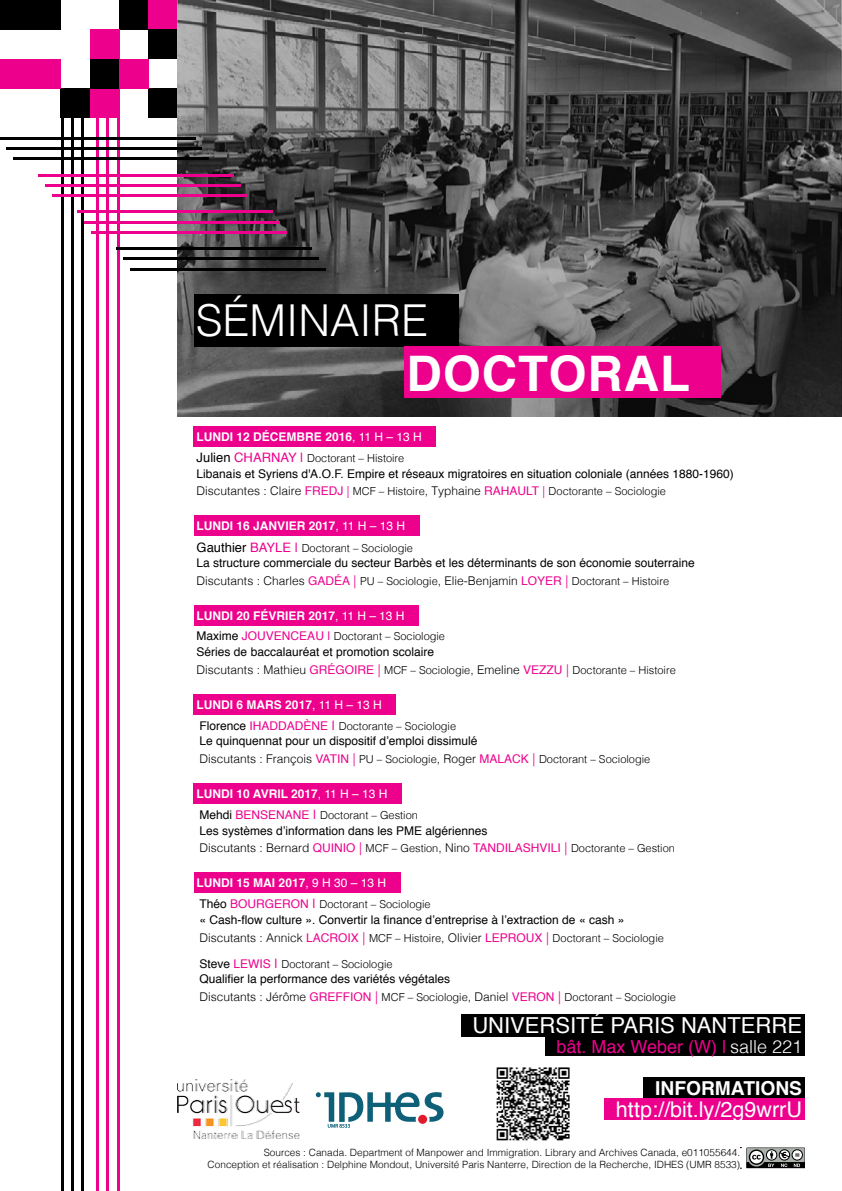
<style>
.page{position:relative;width:842px;height:1191px;background:#fff}
.page>*{position:absolute;margin:0;border:0;box-sizing:border-box;transform-origin:0 0}
.t1{font:700 49px "Helvetica";letter-spacing:.02em;color:#fff}
.t2{font:300 44px "Helvetica";color:#fff}
.t3{font:22px "Helvetica";color:#fff}
.t4{font:21.6px "Helvetica";color:#fff}
.t5{font:700 19.2px "Helvetica";color:#fff}
.t6{font:18px "Helvetica";color:#ec008c}
.t7{font:12px/17.7px "Helvetica";color:#000}
.t8{font:700 12px "Helvetica";color:#fff}
.t9{font:300 11px "Helvetica";color:#000}
.t10{font:300 10px/12px "Helvetica";color:#000;text-align:right}
.s1{font-weight:400}
.s2{font-weight:400;font-size:13px}
.s3{font-weight:400;font-size:13px;color:#ec008c}
.s4{font-size:12px}
.s5{font-weight:400;font-size:12px;color:#ec008c}
.s6{font-size:12px;color:#ec008c}
.s7{font-weight:300}
.s8{color:#ec008c}
.s9{font-weight:300;font-size:13px;color:#ec008c}
.s10{font-weight:300;font-size:11px}
.s11{font-weight:400;font-size:12px}
.s12{font-size:13px;color:#ec008c}
.s13{font-weight:300;color:#fff}
</style>
<div class="page">
<hr style="left:61px;top:118px;width:2px;height:223px;background:#000">
<div style="left:119px;top:0;width:29px;height:29px;background:#000"></div>
<div style="left:148px;top:0;width:30px;height:29px;background:#ec008c"></div>
<div style="left:148px;top:29px;width:30px;height:30px;background:#000"></div>
<div style="left:90px;top:29px;width:29px;height:30px;background:#ec008c"></div>
<div style="left:61px;top:88px;width:29px;height:30px;background:#000"></div>
<div style="left:90px;top:88px;width:30px;height:30px;background:#ec008c"></div>
<div style="left:90px;top:59px;width:30px;height:29px;background:#000"></div>
<div style="left:32px;top:59px;width:29px;height:29px;background:#ec008c"></div>
<div style="left:0;top:59px;width:32px;height:29px;background:#ec008c"></div>
<hr style="left:71px;top:116px;width:3px;height:224px;background:#000">
<hr style="left:81px;top:116px;width:3px;height:224px;background:#000">
<hr style="left:117px;top:118px;width:3px;height:223px;background:#ec008c">
<hr style="left:107px;top:116px;width:2px;height:224px;background:#ec008c">
<hr style="left:96px;top:116px;width:3px;height:224px;background:#ec008c">
<div style="left:31px;top:0;width:30px;height:29px;background:#000"></div>
<div style="left:0;top:0;width:31px;height:29px;background:#000"></div>
<div style="left:148px;top:88px;width:30px;height:30px;background:#000"></div>
<div style="left:120px;top:59px;width:29px;height:29px;background:#ec008c"></div>
<hr style="left:61px;top:339px;width:2px;height:852px;background:#000">
<hr style="left:71px;top:338px;width:3px;height:853px;background:#000">
<hr style="left:81px;top:338px;width:3px;height:853px;background:#000">
<hr style="left:117px;top:338px;width:3px;height:853px;background:#ec008c">
<hr style="left:107px;top:338px;width:2px;height:853px;background:#ec008c">
<hr style="left:96px;top:338px;width:3px;height:853px;background:#ec008c">
<img style="left:178px;top:0;width:664px;height:417px">
<img style="left:178px;top:1079px;width:122px;height:60px">
<svg style="left:316px;top:1092px;width:127px;height:35px"></svg>
<svg style="left:740px;top:1147px;width:65px;height:22px"></svg>
<div style="left:461px;top:1014px;width:344px;height:22px;background:#000"></div>
<div style="left:545px;top:1036px;width:260px;height:19px;background:#000"></div>
<div style="left:194px;top:294px;width:265px;height:53px;background:#000"></div>
<div style="left:405px;top:347px;width:316px;height:51px;background:#ec008c"></div>
<div style="left:194px;top:426px;width:242px;height:21px;background:#ec008c"></div>
<div style="left:194px;top:605px;width:225px;height:20px;background:#ec008c"></div>
<div style="left:194px;top:516px;width:225px;height:20px;background:#ec008c"></div>
<div style="left:194px;top:694px;width:202px;height:20px;background:#ec008c"></div>
<div style="left:194px;top:783px;width:208px;height:20px;background:#ec008c"></div>
<div style="left:194px;top:872px;width:206px;height:21px;background:#ec008c"></div>
<div style="left:605px;top:1097px;width:200px;height:22px;background:#ec008c"></div>
<div style="left:644px;top:1077px;width:161px;height:20px;background:#000"></div>
<img style="left:496px;top:1067px;width:74px;height:74px">
<hr style="left:13px;top:157px;width:196px;height:3px;background:#000">
<hr style="left:7px;top:147px;width:195px;height:3px;background:#000">
<hr style="left:0;top:137px;width:195px;height:3px;background:#000">
<hr style="left:117px;top:247px;width:195px;height:3px;background:#000">
<hr style="left:123px;top:257px;width:195px;height:3px;background:#000">
<hr style="left:130px;top:268px;width:195px;height:2px;background:#000">
<hr style="left:78px;top:210px;width:195px;height:3px;background:#ec008c">
<hr style="left:84px;top:221px;width:195px;height:3px;background:#ec008c">
<hr style="left:91px;top:231px;width:195px;height:3px;background:#ec008c">
<hr style="left:52px;top:194px;width:195px;height:3px;background:#ec008c">
<hr style="left:46px;top:184px;width:195px;height:3px;background:#ec008c">
<hr style="left:39px;top:174px;width:195px;height:3px;background:#ec008c">
<h2 class="t2" style="left:196px;top:283px;width:234px">SÉMINAIRE</h2>
<h1 class="t1" style="left:406px;top:334px;width:285px">DOCTORAL</h1>
<p class="t8" style="left:197px;top:427px;width:227px">LUNDI 12 DÉCEMBRE 2016<span class="s1">, 11 H – 13 H</span></p>
<p class="t9" style="left:197px;top:449px;width:209px"><span class="s2">Julien</span> <span class="s3">CHARNAY |</span> Doctorant – Histoire</p>
<p class="t7" style="left:197px;top:465px;width:539px">Libanais et Syriens d'A.O.F. Empire et réseaux migratoires en situation coloniale (années 1880-1960)</p>
<p class="t9" style="left:197px;top:482px;width:471px"><span class="s4">Discutantes : Claire</span> <span class="s5">FREDJ</span> <span class="s6">|</span> MCF – Histoire<span class="s4">, Typhaine</span> <span class="s5">RAHAULT</span> <span class="s6">|</span> Doctorante – Sociologie</p>
<p class="t8" style="left:197px;top:516px;width:210px">LUNDI 16 JANVIER 2017<span class="s1">, 11 H – 13 H</span></p>
<p class="t9" style="left:197px;top:538px;width:218px"><span class="s2">Gauthier</span> <span class="s3">BAYLE |</span> Doctorant – Sociologie</p>
<p class="t7" style="left:197px;top:554px;width:500px">La structure commerciale du secteur Barbès et les déterminants de son économie souterraine<br><span class="s7">Discutants : Charles</span> <span class="s8">GADÉA</span> <span class="s9">|</span> <span class="s10">PU – Sociologie</span><span class="s7">, Elie-Benjamin</span> <span class="s8">LOYER</span> <span class="s9">|</span> <span class="s10">Doctorant – Histoire</span></p>
<p class="t8" style="left:197px;top:606px;width:209px">LUNDI 20 FÉVRIER 2017<span class="s1">, 11 H – 13 H</span></p>
<p class="t9" style="left:197px;top:627px;width:250px"><span class="s11">Maxime</span> <span class="s5">JOUVENCEAU |</span> Doctorant – Sociologie</p>
<p class="t7" style="left:197px;top:643px;width:239px">Séries de baccalauréat et promotion scolaire</p>
<p class="t9" style="left:197px;top:660px;width:481px"><span class="s4">Discutants : Mathieu</span> <span class="s5">GRÉGOIRE</span> <span class="s12">|</span> MCF – Sociologie<span class="s4">, Emeline</span> <span class="s5">VEZZU</span> <span class="s12">|</span> Doctorante – Histoire</p>
<p class="t8" style="left:197px;top:694px;width:187px">LUNDI 6 MARS 2017<span class="s1">, 11 H – 13 H</span></p>
<p class="t9" style="left:199px;top:716px;width:258px"><span class="s11">Florence</span> <span class="s5">IHADDADÈNE</span> <span class="s3">|</span> Doctorante – Sociologie</p>
<p class="t7" style="left:199px;top:732px;width:280px">Le quinquennat pour un dispositif d’emploi dissimulé</p>
<p class="t9" style="left:199px;top:749px;width:452px"><span class="s4">Discutants : François</span> <span class="s5">VATIN</span> <span class="s12">|</span> PU – Sociologie<span class="s4">, Roger</span> <span class="s5">MALACK</span> <span class="s12">|</span> Doctorant – Sociologie</p>
<p class="t8" style="left:197px;top:784px;width:192px">LUNDI 10 AVRIL 2017<span class="s1">, 11 H – 13 H</span></p>
<p class="t9" style="left:199px;top:805px;width:220px"><span class="s11">Mehdi</span> <span class="s5">BENSENANE</span> <span class="s3">|</span> Doctorant – Gestion</p>
<p class="t7" style="left:199px;top:822px;width:290px">Les systèmes d’information dans les PME algériennes</p>
<p class="t9" style="left:199px;top:839px;width:477px"><span class="s4">Discutants : Bernard</span> <span class="s5">QUINIO</span> <span class="s12">|</span> MCF – Gestion<span class="s4">, Nino</span> <span class="s5">TANDILASHVILI</span> <span class="s12">|</span> Doctorante – Gestion</p>
<p class="t8" style="left:197px;top:873px;width:191px">LUNDI 15 MAI 2017<span class="s1">, 9 H 30 – 13 H</span></p>
<p class="t9" style="left:199px;top:895px;width:233px"><span class="s11">Théo</span> <span class="s5">BOURGERON</span> <span class="s3">|</span> Doctorant – Sociologie</p>
<p class="t7" style="left:199px;top:911px;width:426px">« Cash-flow culture ». Convertir la finance d’entreprise à l’extraction de « cash »</p>
<p class="t9" style="left:199px;top:928px;width:466px"><span class="s4">Discutants : Annick</span> <span class="s5">LACROIX</span> <span class="s12">|</span> MCF – Histoire<span class="s4">, Olivier</span> <span class="s5">LEPROUX</span> <span class="s12">|</span> Doctorant – Sociologie</p>
<p class="t9" style="left:199px;top:954px;width:195px"><span class="s11">Steve</span> <span class="s5">LEWIS</span> <span class="s3">|</span> Doctorant – Sociologie</p>
<p class="t7" style="left:199px;top:970px;width:252px">Qualifier la performance des variétés végétales</p>
<p class="t9" style="left:199px;top:987px;width:478px"><span class="s4">Discutants : Jérôme</span> <span class="s5">GREFFION</span> <span class="s12">|</span> MCF – Sociologie<span class="s4">, Daniel</span> <span class="s5">VERON</span> <span class="s12">|</span> Doctorant – Sociologie</p>
<h3 class="t3" style="left:472px;top:1008px;width:331px">UNIVERSITÉ PARIS NANTERRE</h3>
<h3 class="t6" style="left:556px;top:1032px;width:247px">bât. Max Weber (W) | <span class="s13">salle 221</span></h3>
<h3 class="t5" style="left:655px;top:1072px;width:148px">INFORMATIONS</h3>
<h3 class="t4" style="left:616px;top:1092px;width:188px">http://bit.ly/2g9wrrU</h3>
<p class="t10" style="left:208px;top:1146px;width:534px">Sources : Canada. Department of Manpower and Immigration. Library and Archives Canada, e011055644.<br>Conception et réalisation : Delphine Mondout, Université Paris Nanterre, Direction de la Recherche, IDHES (UMR 8533)</p>
</div>
